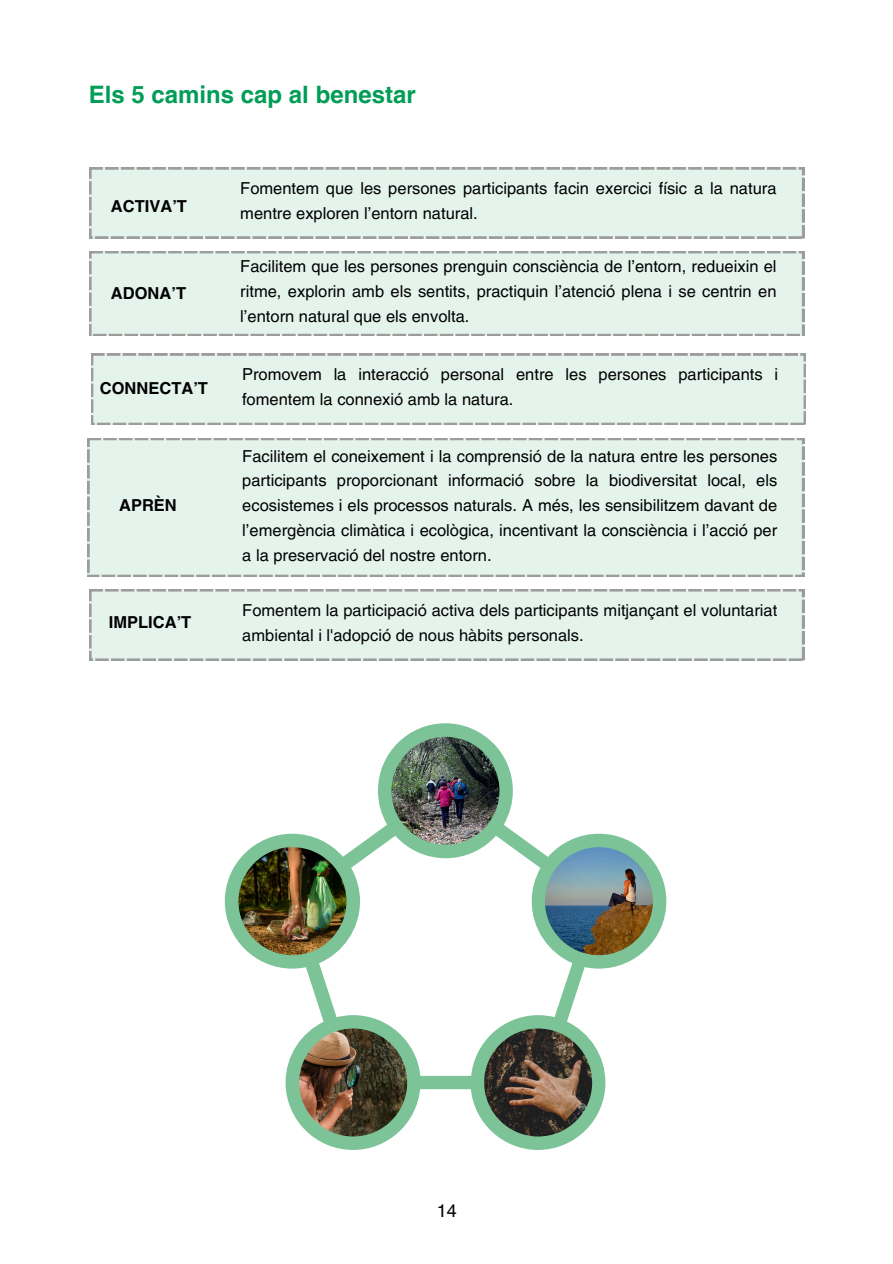
<style>
.page{position:relative;width:893px;height:1264px;background:#fff}
.page>*{position:absolute;margin:0;border:0;box-sizing:border-box;transform-origin:0 0}
.t1{font:700 24px "Helvetica LT Pro";color:#009d56}
.t2{font:18px "Helvetica World";color:#000}
.t3{font:16.5px/24.8px "Helvetica LT Pro";color:#000;text-align:justify}
.t4{font:16.5px/24.8px "Helvetica LT Pro";color:#020202}
.t5{font:700 16.5px "Helvetica LT Pro";color:#000}
</style>
<div class="page">
<svg style="left:225px;top:723px;width:441px;height:426px"></svg>
<img style="left:545px;top:847px;width:107px;height:108px;border-radius:50%">
<img style="left:391px;top:736px;width:108px;height:108px;border-radius:50%">
<img style="left:238px;top:847px;width:108px;height:108px;border-radius:50%">
<img style="left:299px;top:1028px;width:108px;height:108px;border-radius:50%">
<img style="left:484px;top:1028px;width:108px;height:108px;border-radius:50%">
<div style="left:87px;top:438px;width:717px;height:138px;background:#e4f4ec"></div>
<svg style="left:89px;top:167px;width:715px;height:71px;background:#dfeee7"></svg>
<div style="left:89px;top:251px;width:715px;height:84px;background:#e4f4ec"></div>
<svg style="left:91px;top:353px;width:714px;height:71px;background:#dfeee7"></svg>
<svg style="left:89px;top:589px;width:715px;height:71px;background:#dfefe7"></svg>
<h1 class="t1" style="left:89px;top:86px;width:328px">Els 5 camins cap al benestar</h1>
<h2 class="t5" style="left:111px;top:200px;width:78px">ACTIVA’T</h2>
<p class="t5" style="left:111px;top:287px;width:77px">ADONA’T</p>
<p class="t5" style="left:100px;top:382px;width:110px">CONNECTA’T</p>
<p class="t5" style="left:119px;top:499px;width:59px">APRÈN</p>
<p class="t5" style="left:109px;top:616px;width:84px">IMPLICA’T</p>
<h2 class="t3" style="left:240px;top:177px;width:537px">Fomentem que les persones participants facin exercici físic a la natura mentre exploren l’entorn natural.</h2>
<p class="t3" style="left:240px;top:256px;width:537px">Facilitem que les persones prenguin consciència de l’entorn, redueixin el ritme, explorin amb els sentits, practiquin l’atenció plena i se centrin en l’entorn natural que els envolta.</p>
<p class="t3" style="left:242px;top:363px;width:537px">Promovem la interacció personal entre les persones participants i fomentem la connexió amb la natura.</p>
<p class="t3" style="left:242px;top:445px;width:536px">Facilitem el coneixement i la comprensió de la natura entre les persones participants proporcionant informació sobre la biodiversitat local, els ecosistemes i els processos naturals. A més, les sensibilitzem davant de l’emergència climàtica i ecològica, incentivant la consciència i l’acció per a la preservació del nostre entorn.</p>
<p class="t4" style="left:242px;top:599px;width:536px">Fomentem la participació activa dels participants mitjançant el voluntariat ambiental i l'adopció de nous hàbits personals.</p>
<p class="t2" style="left:436px;top:1200px;width:22px">14</p>
</div>
